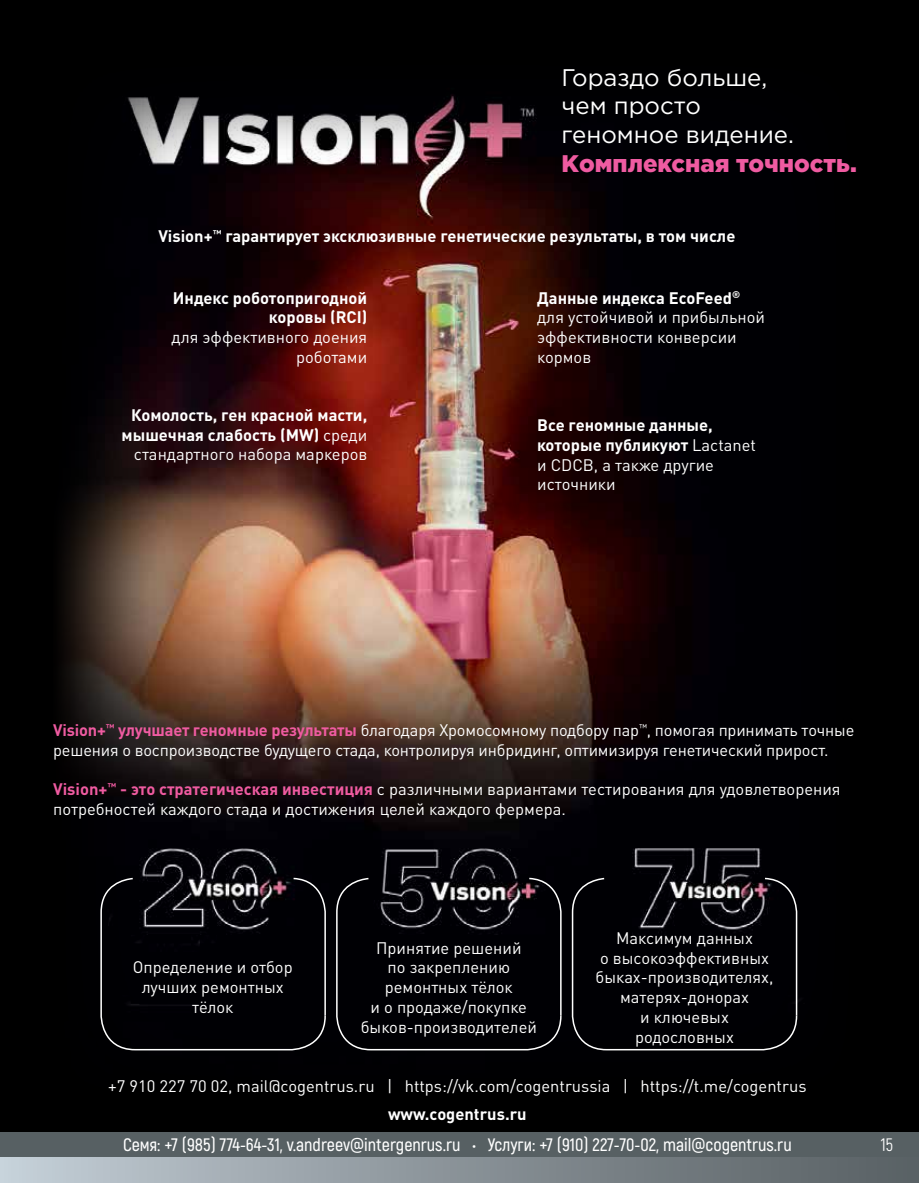
<style>
.page{position:relative;width:919px;height:1183px;background:#fff}
.page>*{position:absolute;margin:0;border:0;box-sizing:border-box;transform-origin:0 0}
.t1{font:24px/28.8px "Gotham Pro";color:#fff}
.t2{font:900 24px "Gotham Pro";color:#ef5ba1}
.t3{font:600 18px "Akrobat";color:#fff}
.t4{font:18px "Akrobat";color:#fff}
.t5{font:16.5px/19.8px "DIN Pro";color:#fff}
.t6{font:700 16.5px/19.8px "DIN Pro";color:#fff;text-align:right}
.s1{font-weight:400}
.s2{font-weight:700}
.s3{font-weight:700;color:#ef5ba1}
</style>
<div class="page">
<div style="left:0;top:1131px;width:918px;height:26px;background:#576063"></div>
<div style="left:0;top:1157px;width:918px;height:25px;background:linear-gradient(to right,#c2cdd5,#555c60)"></div>
<div style="left:0;top:0;width:918px;height:1131px;background:#000"></div>
<img style="left:61px;top:94px;width:741px;height:957px">
<svg style="left:335px;top:876px;width:227px;height:174px"></svg>
<svg style="left:100px;top:876px;width:226px;height:174px"></svg>
<svg style="left:571px;top:876px;width:227px;height:174px"></svg>
<h1 class="t1" style="left:561px;top:63px;width:234px">Гораздо больше, чем просто геномное видение.</h1>
<h1 class="t2" style="left:561px;top:150px;width:297px">Комплексная точность.</h1>
<p class="t6" style="left:158px;top:224px;width:578px">Vision+<sup>™</sup> гарантирует эксклюзивные генетические результаты, в том числе</p>
<p class="t6" style="left:173px;top:286px;width:196px">Индекс роботопригодной коровы (RCI)</p>
<p class="t5" style="left:171px;top:326px;width:197px;text-align:right">для эффективного доения роботами</p>
<p class="t6" style="left:122px;top:403px;width:247px">Комолость, ген красной масти, мышечная слабость (MW) <span class="s1">среди стандартного набора маркеров</span></p>
<p class="t5" style="left:537px;top:286px;width:229px"><span class="s2">Данные индекса EcoFeed</span><sup>® </sup>для устойчивой и прибыльной эффективности конверсии кормов</p>
<p class="t5" style="left:537px;top:413px;width:220px"><span class="s2">Все геномные данные, которые публикуют</span> Lactanet и CDCB, а также другие источники</p>
<p class="t5" style="left:53px;top:718px;width:802px"><span class="s3">Vision+</span><sup>™</sup> <span class="s3">улучшает геномные результаты</span> благодаря Хромосомному подбору пар<sup>™</sup>, помогая принимать точные решения о воспроизводстве будущего стада, контролируя инбридинг, оптимизируя генетический прирост.</p>
<p class="t5" style="left:53px;top:777px;width:788px"><span class="s3">Vision+</span><sup>™</sup> <span class="s3">- это стратегическая инвестиция</span> с различными вариантами тестирования для удовлетворения потребностей каждого стада и достижения целей каждого фермера.</p>
<p class="t5" style="left:133px;top:955px;width:161px;text-align:center">Определение и отбор лучших ремонтных тёлок</p>
<p class="t5" style="left:361px;top:935px;width:178px;text-align:center">Принятие решений<br>по закреплению ремонтных тёлок<br>и о продаже/покупке быков-производителей</p>
<p class="t5" style="left:595px;top:925px;width:179px;text-align:center">Максимум данных<br>о высокоэффективных быках-производителях, матерях-донорах<br>и ключевых родословных</p>
<p class="t5" style="left:108px;top:1073px;width:699px">+7 910 227 70 02, mail@cogentrus.ru | https://vk.com/cogentrussia | https://t.me/cogentrus</p>
<p class="t6" style="left:388px;top:1101px;width:140px">www.cogentrus.ru</p>
<p class="t3" style="left:123px;top:1132px;width:670px">Семя: +7 (985) 774-64-31, v.andreev@intergenrus.ru • Услуги: +7 (910) 227-70-02, mail@cogentrus.ru</p>
<p class="t4" style="left:880px;top:1133px;width:14px">15</p>
</div>
